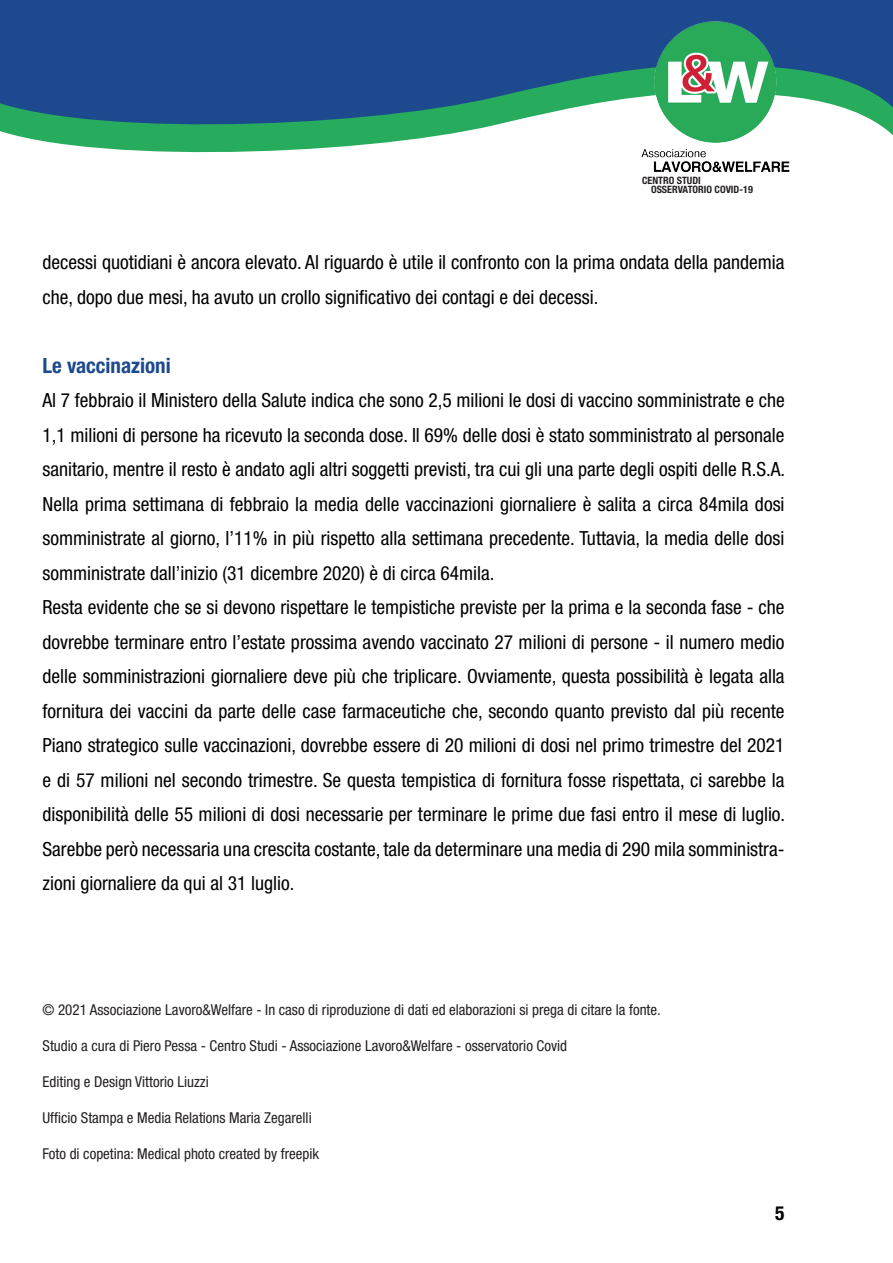
<style>
.page{position:relative;width:893px;height:1263px;background:#fff}
.page>*{position:absolute;margin:0;border:0;box-sizing:border-box;transform-origin:0 0}
.t1{font:700 condensed 21px "Helvetica Neue LT Std";color:#1d498e}
.t2{font:condensed 19.5px/34.5px "Helvetica Neue LT Std";color:#000}
.t3{font:700 condensed 19.5px "Helvetica Neue LT Std";color:#000}
.t4{font:condensed 15px "Helvetica Neue LT Std";color:#231f20}
.t5{font:700 condensed 10.2px/8.7px "Helvetica Neue LT Std";color:#231f20}
</style>
<div class="page">
<svg style="left:62px;top:144px;width:307px;height:9px;fill:#27ab5c"></svg>
<svg style="left:0;top:0;width:893px;height:144px;background:#32698e"></svg>
<img style="left:629px;top:4px;width:167px;height:169px">
<p class="t5" style="left:651px;top:176px;width:103px;text-indent:-9px">CENTRO STUDI<br>OSSERVATORIO COVID-19</p>
<p class="t2" style="left:43px;top:245px;width:743px">decessi quotidiani è ancora elevato. Al riguardo è utile il confronto con la prima ondata della pandemia che, dopo due mesi, ha avuto un crollo significativo dei contagi e dei decessi.</p>
<p class="t1" style="left:43px;top:352px;width:130px">Le vaccinazioni</p>
<p class="t2" style="left:43px;top:383px;width:744px">Al 7 febbraio il Ministero della Salute indica che sono 2,5 milioni le dosi di vaccino somministrate e che 1,1 milioni di persone ha ricevuto la seconda dose. Il 69% delle dosi è stato somministrato al personale sanitario, mentre il resto è andato agli altri soggetti previsti, tra cui gli una parte degli ospiti delle R.S.A.<br>Nella prima settimana di febbraio la media delle vaccinazioni giornaliere è salita a circa 84mila dosi somministrate al giorno, l’11% in più rispetto alla settimana precedente. Tuttavia, la media delle dosi somministrate dall’inizio (31 dicembre 2020) è di circa 64mila.<br>Resta evidente che se si devono rispettare le tempistiche previste per la prima e la seconda fase - che dovrebbe terminare entro l’estate prossima avendo vaccinato 27 milioni di persone - il numero medio delle somministrazioni giornaliere deve più che triplicare. Ovviamente, questa possibilità è legata alla fornitura dei vaccini da parte delle case farmaceutiche che, secondo quanto previsto dal più recente Piano strategico sulle vaccinazioni, dovrebbe essere di 20 milioni di dosi nel primo trimestre del 2021 e di 57 milioni nel secondo trimestre. Se questa tempistica di fornitura fosse rispettata, ci sarebbe la disponibilità delle 55 milioni di dosi necessarie per terminare le prime due fasi entro il mese di luglio.<br>Sarebbe però necessaria una crescita costante, tale da determinare una media di 290 mila somministra&shy;zioni giornaliere da qui al 31 luglio.</p>
<p class="t4" style="left:43px;top:1001px;width:620px">© 2021 Associazione Lavoro&amp;Welfare - In caso di riproduzione di dati ed elaborazioni si prega di citare la fonte.</p>
<p class="t4" style="left:43px;top:1037px;width:526px">Studio a cura di Piero Pessa - Centro Studi - Associazione Lavoro&amp;Welfare - osservatorio Covid</p>
<p class="t4" style="left:43px;top:1073px;width:168px">Editing e Design Vittorio Liuzzi</p>
<p class="t4" style="left:43px;top:1109px;width:271px">Ufficio Stampa e Media Relations Maria Zegarelli</p>
<p class="t4" style="left:43px;top:1145px;width:278px">Foto di copetina: Medical photo created by freepik</p>
<p class="t3" style="left:775px;top:1202px;width:11px">5</p>
</div>
